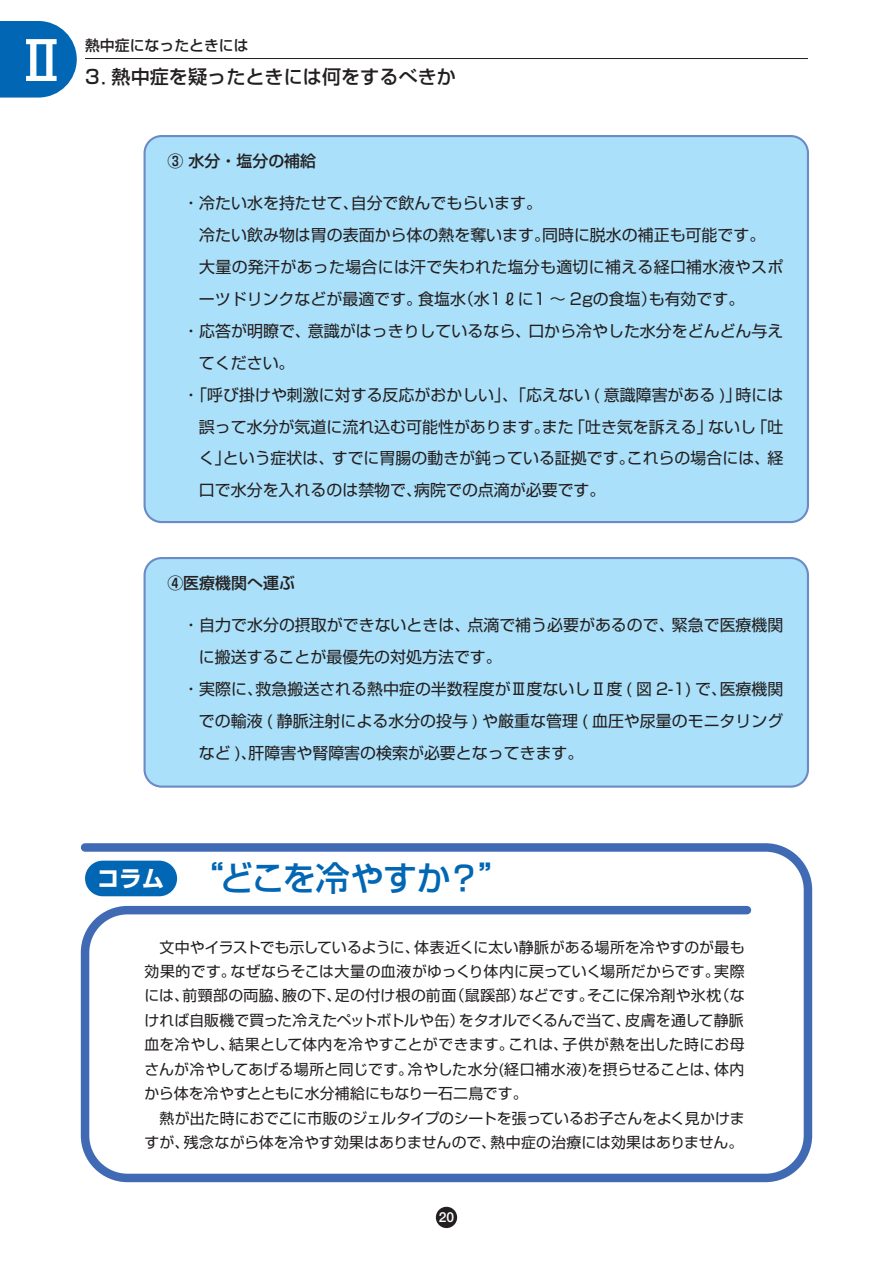
<style>
.page{position:relative;width:893px;height:1263px;background:#fff}
.page>*{position:absolute;margin:0;border:0;box-sizing:border-box;transform-origin:0 0}
.t1{font:500 53.1px "Shin Go";color:#fff}
.t2{font:500 34.05px "Shin Go";letter-spacing:-.025em;color:#0166b3}
.t3{font:700 22.35px "Shin Go";color:#fff}
.t4{font:500 19.2px "Shin Go";color:#231f20}
.t5{font:15.9px "Shin Go";color:#231f20}
.t6{font:15.9px "Shin Go";letter-spacing:.02em;color:#231f20}
.t7{font:500 15.9px "Shin Go";color:#231f20}
.t8{font:14.85px/24.5px "Shin Go";letter-spacing:.005em;color:#231f20}
.t9{font:500 14.85px "Shin Go";color:#231f20}
.t10{font:700 13.8px "Futo Go B101";color:#fff}
</style>
<div class="page">
<div style="left:145px;top:558px;width:663px;height:229px;background:#aae0f9;border-radius:17px"></div>
<div style="left:144px;top:557px;width:665px;height:231px;border:2px solid #6c8bc6;border-radius:17px"></div>
<div style="left:436px;top:1207px;width:21px;height:21px;background:#231f20;border-radius:50%"></div>
<hr style="left:85px;top:58px;width:723px;height:1px;background:#231f20">
<svg style="left:0;top:21px;width:77px;height:77px;background:#1e77bb"></svg>
<div style="left:145px;top:136px;width:663px;height:386px;background:#aae0f9;border-radius:17px"></div>
<div style="left:144px;top:135px;width:665px;height:388px;border:2px solid #6c8bc6;border-radius:17px"></div>
<svg style="left:80px;top:843px;width:733px;height:340px"></svg>
<div style="left:85px;top:861px;width:92px;height:35px;background:#0166b3;border-radius:18px"></div>
<p class="t1" style="left:15px;top:26px;width:55px">Ⅱ</p>
<p class="t9" style="left:85px;top:36px;width:165px">熱中症になったときには</p>
<p class="t4" style="left:85px;top:64px;width:372px">3．熱中症を疑ったときには何をするべきか</p>
<p class="t7" style="left:167px;top:150px;width:150px">③ 水分・塩分の補給</p>
<p class="t5" style="left:167px;top:193px;width:376px">　・冷たい水を持たせて、自分で飲んでもらいます。</p>
<p class="t5" style="left:167px;top:225px;width:599px">　　冷たい飲み物は胃の表面から体の熱を奪います。同時に脱水の補正も可能です。</p>
<p class="t6" style="left:167px;top:256px;width:617px">　　大量の発汗があった場合には汗で失われた塩分も適切に補える経口補水液やスポ</p>
<p class="t5" style="left:199px;top:288px;width:547px">ーツドリンクなどが最適です。食塩水（水1ℓに1 ～ 2gの食塩）も有効です。</p>
<p class="t5" style="left:167px;top:320px;width:618px">　・応答が明瞭で、意識がはっきりしているなら、口から冷やした水分をどんどん与え</p>
<p class="t5" style="left:199px;top:352px;width:97px">てください。</p>
<p class="t5" style="left:167px;top:384px;width:618px">　・「呼び掛けや刺激に対する反応がおかしい」、「応えない ( 意識障害がある )」時には</p>
<p class="t5" style="left:199px;top:416px;width:586px">誤って水分が気道に流れ込む可能性があります。また「吐き気を訴える」ないし「吐</p>
<p class="t5" style="left:199px;top:448px;width:586px">く」という症状は、すでに胃腸の動きが鈍っている証拠です。これらの場合には、経</p>
<p class="t5" style="left:199px;top:480px;width:408px">口で水分を入れるのは禁物で、病院での点滴が必要です。</p>
<p class="t7" style="left:167px;top:572px;width:129px">④医療機関へ運ぶ</p>
<p class="t5" style="left:167px;top:615px;width:618px">　・自力で水分の摂取ができないときは、点滴で補う必要があるので、緊急で医療機関</p>
<p class="t5" style="left:199px;top:647px;width:304px">に搬送することが最優先の対処方法です。</p>
<p class="t5" style="left:167px;top:678px;width:618px">　・実際に、救急搬送される熱中症の半数程度がⅢ度ないしⅡ度 ( 図 2-1) で、医療機関</p>
<p class="t5" style="left:199px;top:710px;width:586px">での輸液 ( 静脈注射による水分の投与 ) や厳重な管理 ( 血圧や尿量のモニタリング</p>
<p class="t5" style="left:199px;top:742px;width:386px">など )、肝障害や腎障害の検索が必要となってきます。</p>
<p class="t3" style="left:97px;top:863px;width:69px">コラム</p>
<p class="t2" style="left:190px;top:856px;width:324px">“どこを冷やすか？”</p>
<p class="t8" style="left:145px;top:934px;width:602px">　文中やイラストでも示しているように、体表近くに太い静脈がある場所を冷やすのが最も効果的です。なぜならそこは大量の血液がゆっくり体内に戻っていく場所だからです。実際には、前頸部の両脇、腋の下、足の付け根の前面（鼠蹊部）などです。そこに保冷剤や氷枕（なければ自販機で買った冷えたペットボトルや缶）をタオルでくるんで当て、皮膚を通して静脈血を冷やし、結果として体内を冷やすことができます。これは、子供が熱を出した時にお母さんが冷やしてあげる場所と同じです。冷やした水分(経口補水液)を摂らせることは、体内から体を冷やすとともに水分補給にもなり一石二鳥です。<br>　熱が出た時におでこに市販のジェルタイプのシートを張っているお子さんをよく見かけますが、残念ながら体を冷やす効果はありませんので、熱中症の治療には効果はありません。</p>
<p class="t10" style="left:439px;top:1209px;width:17px">20</p>
</div>
